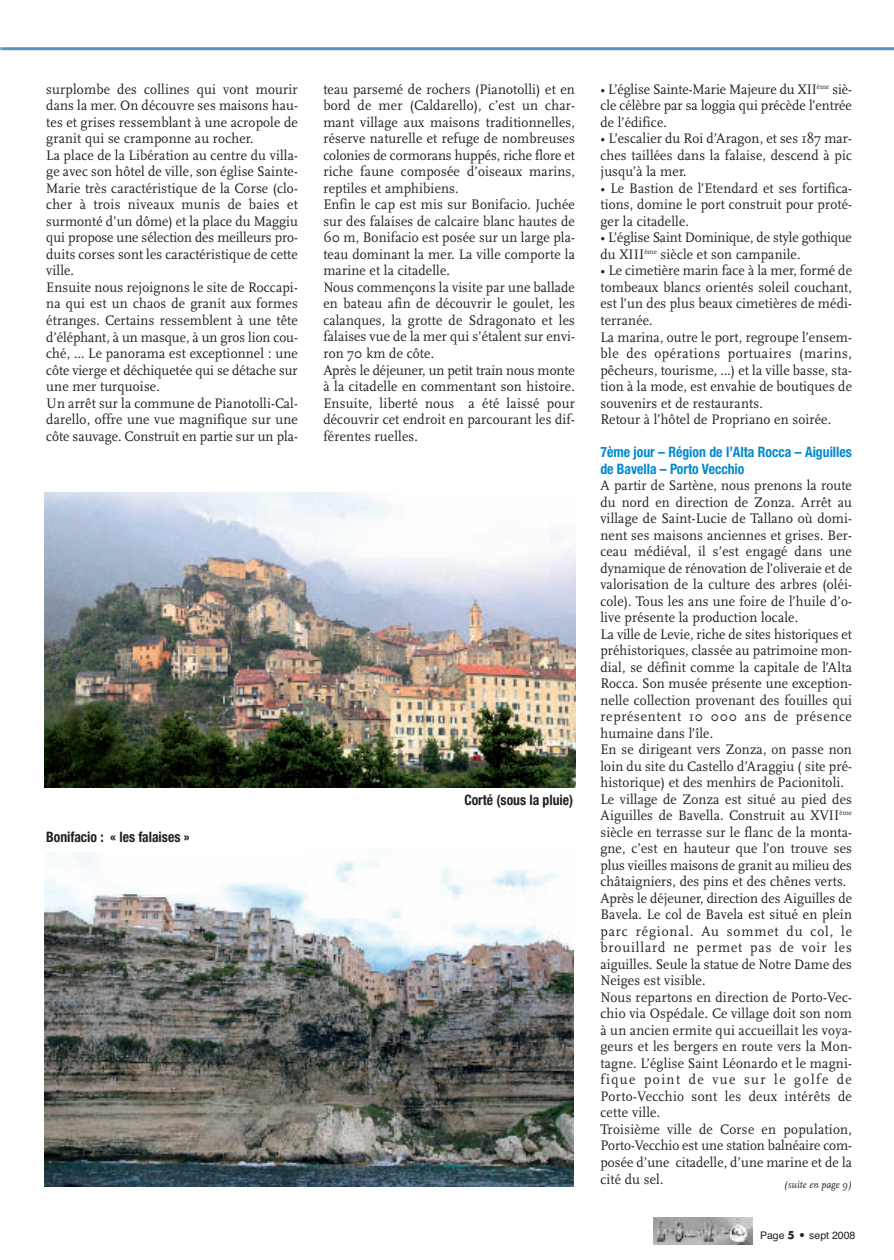
<style>
.page{position:relative;width:894px;height:1260px;background:#fff}
.page>*{position:absolute;margin:0;border:0;box-sizing:border-box;transform-origin:0 0}
.t1{font:14.4px/16.5px "Scala";letter-spacing:.01em;color:#231f20;scale:.95 1}
.t2{font:700 condensed 14.4px/16.5px "Helvetica Neue";color:#0089cf;scale:.95 1}
.t3{font:700 condensed 14.4px "Helvetica Neue";color:#231f20;scale:.95 1}
.t4{font:10.5px "Helvetica";color:#231f20}
.t5{font:italic 10.5px "Scala";letter-spacing:.01em;color:#231f20;scale:.95 1}
.s1{font-family:"Futura";font-weight:700}
</style>
<div class="page">
<img style="left:0;top:47px;width:893px;height:1198px">
<p class="t1" style="left:46px;top:82px;width:266px">surplombe des collines qui vont mourir dans la mer. On découvre ses maisons hau&shy;tes et grises ressemblant à une acropole de granit qui se cramponne au rocher.<br>La place de la Libération au centre du villa&shy;ge avec son hôtel de ville, son église Sainte-Marie très caractéristique de la Corse (clo&shy;cher à trois niveaux munis de baies et surmonté d’un dôme) et la place du Maggiu qui propose une sélection des meilleurs pro&shy;duits corses sont les caractéristique de cette ville.<br>Ensuite nous rejoignons le site de Roccapi&shy;na qui est un chaos de granit aux formes étranges. Certains ressemblent à une tête d’éléphant, à un masque, à un gros lion cou&shy;ché, … Le panorama est exceptionnel : une côte vierge et déchiquetée qui se détache sur une mer turquoise.<br>Un arrêt sur la commune de Pianotolli-Cal&shy;darello, offre une vue magnifique sur une côte sauvage. Construit en partie sur un pla-</p>
<p class="t1" style="left:323px;top:82px;width:266px">teau parsemé de rochers (Pianotolli) et en bord de mer (Caldarello), c’est un char&shy;mant village aux maisons traditionnelles, réserve naturelle et refuge de nombreuses colonies de cormorans huppés, riche flore et riche faune composée d’oiseaux marins, reptiles et amphibiens.<br>Enfin le cap est mis sur Bonifacio. Juchée sur des falaises de calcaire blanc hautes de 60 m, Bonifacio est posée sur un large pla&shy;teau dominant la mer. La ville comporte la marine et la citadelle.<br>Nous commençons la visite par une ballade en bateau afin de découvrir le goulet, les calanques, la grotte de Sdragonato et les falaises vue de la mer qui s’étalent sur envi&shy;ron 70 km de côte.<br>Après le déjeuner, un petit train nous monte à la citadelle en commentant son histoire.<br>Ensuite, liberté nous a été laissé pour découvrir cet endroit en parcourant les dif&shy;férentes ruelles.</p>
<p class="t1" style="left:600px;top:82px;width:266px;text-align:justify">• L’église Sainte-Marie Majeure du XII<sup>ème</sup> siè&shy;cle célèbre par sa loggia qui précède l’entrée de l’édifice.</p>
<p class="t1" style="left:600px;top:131px;width:266px;text-align:justify">• L’escalier du Roi d’Aragon, et ses 187 mar&shy;ches taillées dans la falaise, descend à pic jusqu’à la mer.</p>
<p class="t1" style="left:600px;top:181px;width:266px;text-align:justify">• Le Bastion de l’Etendard et ses fortifica&shy;tions, domine le port construit pour proté&shy;ger la citadelle.</p>
<p class="t1" style="left:600px;top:230px;width:266px">• L’église Saint Dominique, de style gothique du XIII<sup>ème</sup> siècle et son campanile.</p>
<p class="t1" style="left:600px;top:263px;width:266px">• Le cimetière marin face à la mer, formé de tombeaux blancs orientés soleil couchant, est l’un des plus beaux cimetières de médi&shy;terranée.<br>La marina, outre le port, regroupe l’ensem&shy;ble des opérations portuaires (marins, pêcheurs, tourisme, …) et la ville basse, sta&shy;tion à la mode, est envahie de boutiques de souvenirs et de restaurants.<br>Retour à l’hôtel de Propriano en soirée.</p>
<p class="t2" style="left:600px;top:445px;width:266px">7ème jour – Région de l’Alta Rocca – Aiguilles de Bavella – Porto Vecchio</p>
<p class="t1" style="left:600px;top:478px;width:266px">A partir de Sartène, nous prenons la route du nord en direction de Zonza. Arrêt au village de Saint-Lucie de Tallano où domi&shy;nent ses maisons anciennes et grises. Ber&shy;ceau médiéval, il s’est engagé dans une dynamique de rénovation de l’oliveraie et de valorisation de la culture des arbres (oléi&shy;cole). Tous les ans une foire de l’huile d’o&shy;live présente la production locale.<br>La ville de Levie, riche de sites historiques et préhistoriques, classée au patrimoine mon&shy;dial, se définit comme la capitale de l’Alta Rocca. Son musée présente une exception&shy;nelle collection provenant des fouilles qui représentent 10 000 ans de présence humaine dans l’île.<br>En se dirigeant vers Zonza, on passe non loin du site du Castello d’Araggiu ( site pré&shy;historique) et des menhirs de Pacionitoli.<br>Le village de Zonza est situé au pied des Aiguilles de Bavella. Construit au XVII<sup>ème </sup>siècle en terrasse sur le flanc de la monta&shy;gne, c’est en hauteur que l’on trouve ses plus vieilles maisons de granit au milieu des châtaigniers, des pins et des chênes verts.<br>Après le déjeuner, direction des Aiguilles de Bavela. Le col de Bavela est situé en plein parc régional. Au sommet du col, le brouillard ne permet pas de voir les aiguilles. Seule la statue de Notre Dame des Neiges est visible.<br>Nous repartons en direction de Porto-Vec&shy;chio via Ospédale. Ce village doit son nom à un ancien ermite qui accueillait les voya&shy;geurs et les bergers en route vers la Mon&shy;tagne. L’église Saint Léonardo et le magni&shy;fique point de vue sur le golfe de Porto-Vecchio sont les deux intérêts de cette ville.<br>Troisième ville de Corse en population, Porto-Vecchio est une station balnéaire com&shy;posée d’une citadelle, d’une marine et de la cité du sel.</p>
<p class="t3" style="left:464px;top:795px;width:116px">Corté (sous la pluie)</p>
<p class="t3" style="left:46px;top:832px;width:152px">Bonifacio : « les falaises »</p>
<p class="t5" style="left:783px;top:1179px;width:73px">(suite en page 9)</p>
<p class="t4" style="left:759px;top:1231px;width:97px">Page <span class="s1">5 •</span> sept 2008</p>
</div>
